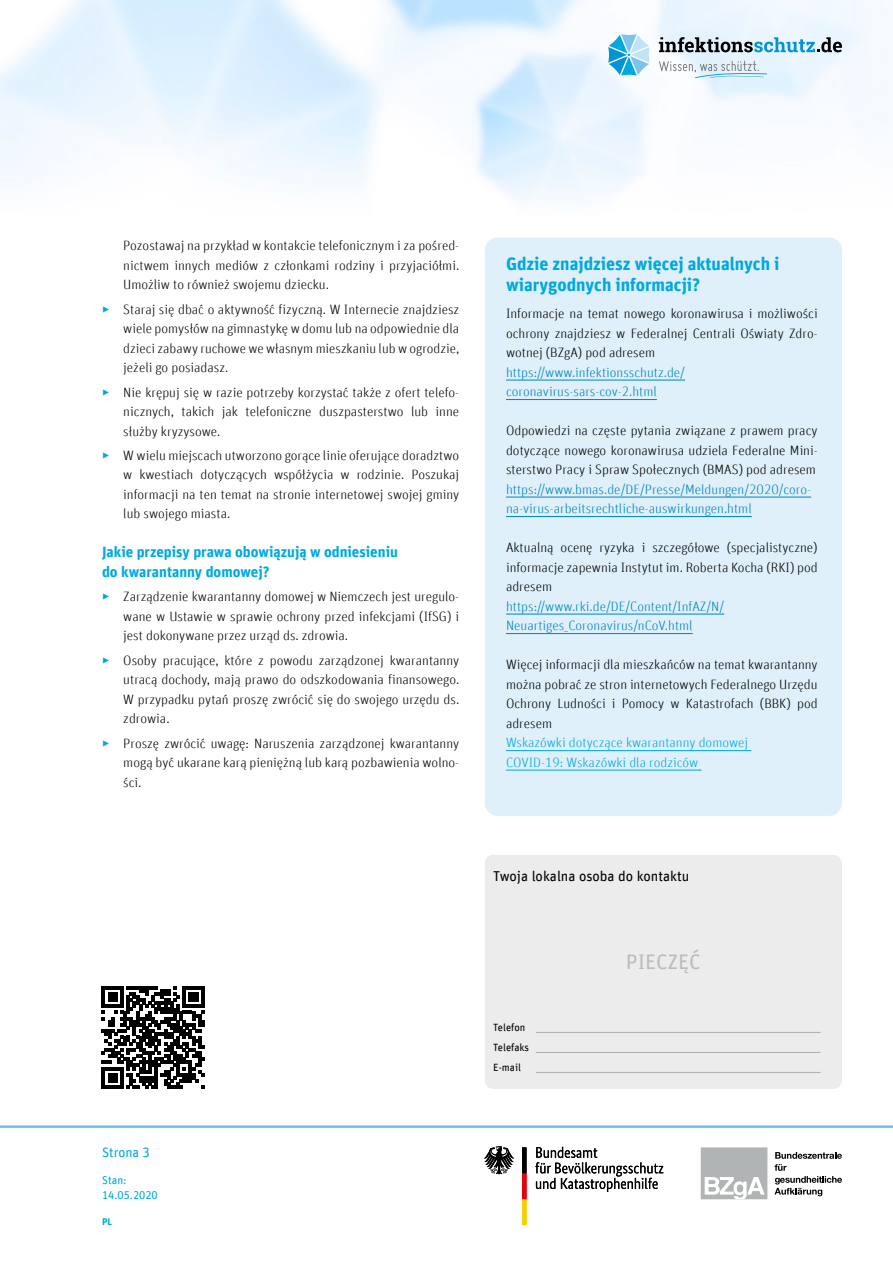
<style>
.page{position:relative;width:893px;height:1263px;background:#fff}
.page>*{position:absolute;margin:0;border:0;box-sizing:border-box;transform-origin:0 0}
.t1{font:21px "Unit Offc Pro";color:#bbbdbd}
.h-box{font:700 18px/21px "Unit Offc Pro";color:#00a8de}
.t2{font:700 15px/19.5px "Unit Offc Pro";color:#00a9de}
.t3{font:14.25px "Unit Offc Pro";color:#000}
.p-ohne_abstand{font:300 13.5px/19.5px "Unit Offc Pro";color:#000;text-align:justify}
.p-Link{font:300 13.5px/19.5px "Unit Offc Pro";color:#0083bd}
.p-Link-2{font:300 13.5px "Unit Offc Pro";color:#00a8de}
.t4{font:13.5px "Unit Offc Pro";color:#00a8de}
.t5{font:11.25px/15.8px "Unit Offc Pro";color:#00a8de}
.t6{font:10.5px/20px "Unit Offc Pro";color:#000}
.t7{font:700 9.75px "Unit Offc Pro";color:#00a8de}
.s1{color:#00a8de}
</style>
<div class="page">
<hr style="left:0;top:1125px;width:893px;height:3px;background:#6fc2eb">
<svg style="left:659px;top:37px;width:183px;height:15px;background:#8aa5b3"></svg>
<svg style="left:659px;top:61px;width:108px;height:17px"></svg>
<svg style="left:608px;top:34px;width:42px;height:42px"></svg>
<svg style="left:774px;top:1152px;width:68px;height:44px"></svg>
<div style="left:701px;top:1147px;width:66px;height:52px;background:#b1b4b4"></div>
<svg style="left:705px;top:1177px;width:60px;height:22px"></svg>
<svg style="left:535px;top:1147px;width:128px;height:45px"></svg>
<svg style="left:484px;top:1146px;width:30px;height:28px"></svg>
<svg style="left:522px;top:1147px;width:5px;height:78px"></svg>
<div style="left:485px;top:855px;width:357px;height:234px;background:#ececec;border-radius:9px"></div>
<hr style="left:536px;top:1032px;width:285px;height:1px;background:#b1b4b4">
<hr style="left:536px;top:1052px;width:285px;height:1px;background:#b1b4b4">
<hr style="left:536px;top:1072px;width:285px;height:1px;background:#b1b4b4">
<svg style="left:102px;top:986px;width:102px;height:103px"></svg>
<div style="left:485px;top:238px;width:357px;height:578px;background:#dff0fa;border-radius:13px"></div>
<hr style="left:506px;top:380px;width:179px;height:1px;background:#0083bd">
<hr style="left:506px;top:399px;width:151px;height:1px;background:#0083bd">
<hr style="left:506px;top:497px;width:305px;height:1px;background:#0083bd">
<hr style="left:506px;top:516px;width:246px;height:1px;background:#0083bd">
<hr style="left:506px;top:614px;width:218px;height:1px;background:#0083bd">
<hr style="left:506px;top:633px;width:187px;height:1px;background:#0083bd">
<hr style="left:506px;top:750px;width:245px;height:1px;background:#00a8de">
<hr style="left:506px;top:770px;width:192px;height:1px;background:#00a8de">
<p class="p-ohne_abstand" style="left:123px;top:236px;width:337px">Pozostawaj na przykład w kontakcie telefonicznym i za pośred&shy;nictwem innych mediów z członkami rodziny i przyjaciółmi.<br>Umożliw to również swojemu dziecku.</p>
<p class="p-ohne_abstand" style="left:123px;top:299px;width:337px;text-indent:-21px"><span class="s1">▶</span> Staraj się dbać o aktywność fizyczną. W Internecie znajdziesz wiele pomysłów na gimnastykę w domu lub na odpowiednie dla dzieci zabawy ruchowe we własnym mieszkaniu lub w ogrodzie, jeżeli go posiadasz.</p>
<p class="p-ohne_abstand" style="left:123px;top:382px;width:337px;text-indent:-21px"><span class="s1">▶</span> Nie krępuj się w razie potrzeby korzystać także z ofert telefo&shy;nicznych, takich jak telefoniczne duszpasterstwo lub inne służby kryzysowe.</p>
<p class="p-ohne_abstand" style="left:123px;top:445px;width:337px;text-indent:-21px"><span class="s1">▶</span> W wielu miejscach utworzono gorące linie oferujące doradztwo w kwestiach dotyczących współżycia w rodzinie. Poszukaj informacji na ten temat na stronie internetowej swojej gminy lub swojego miasta.</p>
<h1 class="t2" style="left:102px;top:542px;width:297px">Jakie przepisy prawa obowiązują w odniesieniu do kwarantanny domowej?</h1>
<p class="p-ohne_abstand" style="left:123px;top:587px;width:337px;text-indent:-21px"><span class="s1">▶</span> Zarządzenie kwarantanny domowej w Niemczech jest uregulo&shy;wane w Ustawie w sprawie ochrony przed infekcjami (IfSG) i jest dokonywane przez urząd ds. zdrowia.</p>
<p class="p-ohne_abstand" style="left:123px;top:650px;width:337px;text-indent:-21px"><span class="s1">▶</span> Osoby pracujące, które z powodu zarządzonej kwarantanny utracą dochody, mają prawo do odszkodowania finansowego.<br>W przypadku pytań proszę zwrócić się do swojego urzędu ds. zdrowia.</p>
<p class="p-ohne_abstand" style="left:123px;top:733px;width:337px;text-indent:-21px"><span class="s1">▶</span> Proszę zwrócić uwagę: Naruszenia zarządzonej kwarantanny mogą być ukarane karą pieniężną lub karą pozbawienia wolno&shy;ści.</p>
<p class="t4" style="left:102px;top:1142px;width:49px">Strona 3</p>
<p class="t5" style="left:102px;top:1171px;width:57px">Stan:<br>14.05.2020</p>
<p class="t7" style="left:102px;top:1215px;width:12px">PL</p>
<p class="h-box" style="left:506px;top:252px;width:275px">Gdzie znajdziesz więcej aktualnych i wiarygodnych informacji?</p>
<p class="p-ohne_abstand" style="left:506px;top:303px;width:313px">Informacje na temat nowego koronawirusa i możliwości ochrony znajdziesz w Federalnej Centrali Oświaty Zdro&shy;wotnej (BZgA) pod adresem</p>
<p class="p-Link" style="left:506px;top:362px;width:181px">https://www.infektionsschutz.de/ coronavirus-sars-cov-2.html</p>
<p class="p-ohne_abstand" style="left:506px;top:420px;width:313px">Odpowiedzi na częste pytania związane z prawem pracy dotyczące nowego koronawirusa udziela Federalne Mini&shy;sterstwo Pracy i Spraw Społecznych (BMAS) pod adresem</p>
<p class="p-Link" style="left:506px;top:479px;width:307px">https://www.bmas.de/DE/Presse/Meldungen/2020/coro&shy;na-virus-arbeitsrechtliche-auswirkungen.html</p>
<p class="p-ohne_abstand" style="left:506px;top:537px;width:313px">Aktualną ocenę ryzyka i szczegółowe (specjalistyczne) informacje zapewnia Instytut im. Roberta Kocha (RKI) pod adresem</p>
<p class="p-Link" style="left:506px;top:596px;width:220px">https://www.rki.de/DE/Content/InfAZ/N/<br>Neuartiges_Coronavirus/nCoV.html</p>
<p class="p-ohne_abstand" style="left:506px;top:654px;width:313px">Więcej informacji dla mieszkańców na temat kwarantanny można pobrać ze stron internetowych Federalnego Urzędu Ochrony Ludności i Pomocy w Katastrofach (BBK) pod adresem</p>
<p class="p-Link-2" style="left:506px;top:734px;width:244px">Wskazówki dotyczące kwarantanny domowej</p>
<p class="p-Link-2" style="left:506px;top:753px;width:194px">COVID-19: Wskazówki dla rodziców</p>
<p class="t3" style="left:493px;top:866px;width:198px">Twoja lokalna osoba do kontaktu</p>
<p class="t6" style="left:493px;top:1016px;width:37px">Telefon<br>Telefaks<br>E-mail</p>
<h1 class="t1" style="left:626px;top:947px;width:76px">PIECZĘĆ</h1>
</div>
